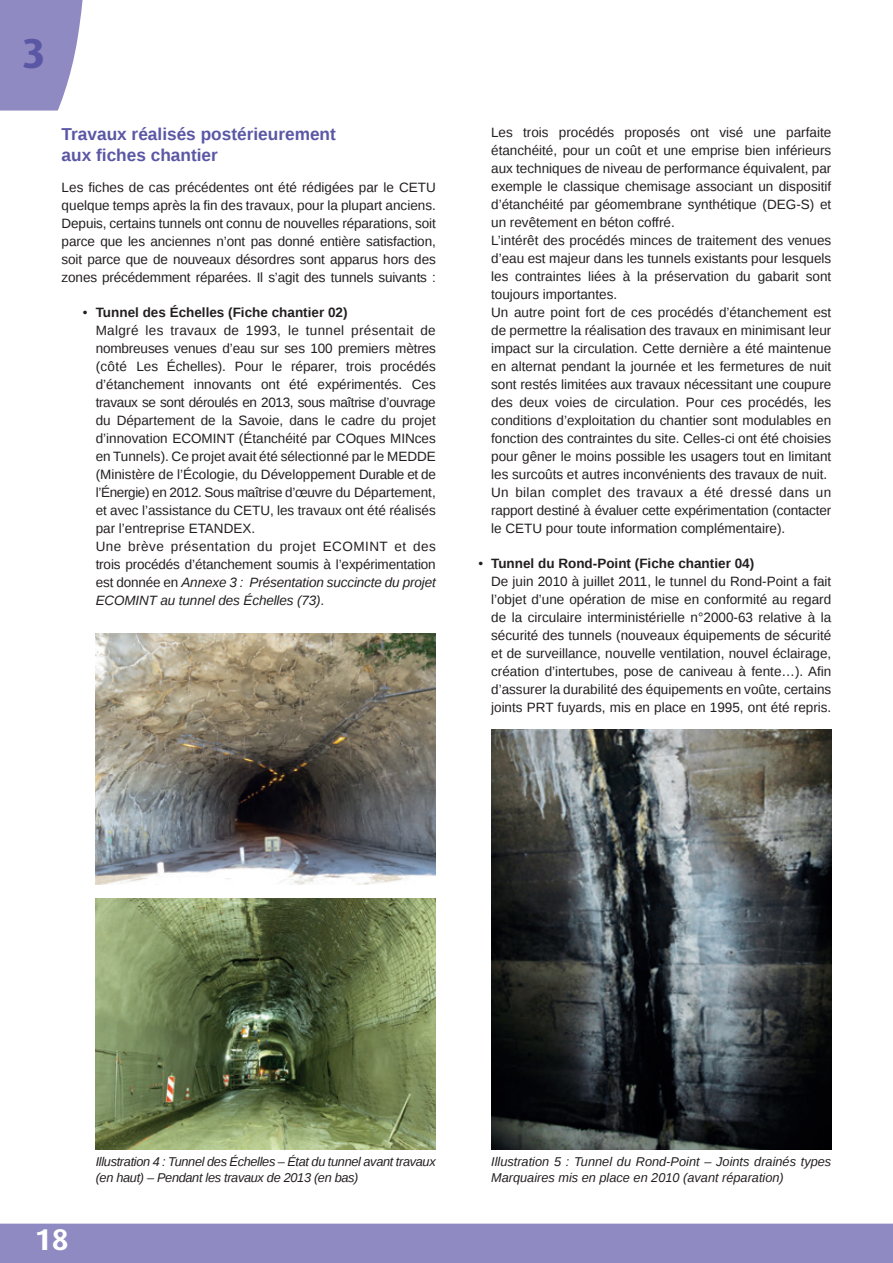
<style>
.page{position:relative;width:893px;height:1263px;background:#908ac2}
.page>*{position:absolute;margin:0;border:0;box-sizing:border-box;transform-origin:0 0}
.t1{font:700 42px "Dax OT";color:#5a57a5}
.t2{font:700 30px "Dax OT";color:#fff}
.t3{font:700 17.25px/20.7px "Liberation Sans";color:#5a57a5}
.t4{font:13.5px/18px "Liberation Sans";color:#231f20}
.t5{font:italic 12.75px/15.8px "Liberation Sans";letter-spacing:-.025em;color:#231f20}
.t6{font:italic 12.75px/15.8px "Liberation Sans";color:#231f20}
.s1{font-weight:700}
.s2{font-style:italic}
</style>
<div class="page">
<div style="left:0;top:0;width:893px;height:1223px;background:#fff"></div>
<svg style="left:0;top:0;width:84px;height:111px"></svg>
<img style="left:96px;top:899px;width:340px;height:251px">
<img style="left:96px;top:633px;width:340px;height:251px">
<img style="left:491px;top:730px;width:340px;height:420px">
<h1 class="t1" style="left:22px;top:30px;width:25px">3</h1>
<p class="t3" style="left:62px;top:123px;width:276px">Travaux réalisés postérieurement aux fiches chantier</p>
<p class="t4" style="left:62px;top:178px;width:376px;text-align:justify">Les fiches de cas précédentes ont été rédigées par le CETU quelque temps après la fin des travaux, pour la plupart anciens.<br>Depuis, certains tunnels ont connu de nouvelles réparations, soit parce que les anciennes n’ont pas donné entière satisfaction, soit parce que de nouveaux désordres sont apparus hors des zones précédemment réparées. Il s’agit des tunnels suivants :</p>
<p class="t4" style="left:96px;top:303px;width:342px;text-indent:-13px">• <span class="s1">Tunnel des Échelles (Fiche chantier 02)<br></span>Malgré les travaux de 1993, le tunnel présentait de nombreuses venues d’eau sur ses 100 premiers mètres (côté Les Échelles). Pour le réparer, trois procédés d’étanchement innovants ont été expérimentés. Ces travaux se sont déroulés en 2013, sous maîtrise d’ouvrage du Département de la Savoie, dans le cadre du projet d’innovation ECOMINT (Étanchéité par COques MINces en Tunnels). Ce projet avait été sélectionné par le MEDDE (Ministère de l’Écologie, du Développement Durable et de l’Énergie) en 2012. Sous maîtrise d’œuvre du Département, et avec l’assistance du CETU, les travaux ont été réalisés par l’entreprise ETANDEX.<br>Une brève présentation du projet ECOMINT et des trois procédés d’étanchement soumis à l’expérimentation est donnée en <span class="s2">Annexe 3 : Présentation succincte du projet ECOMINT au tunnel des Échelles (73)</span>.</p>
<p class="t4" style="left:491px;top:124px;width:342px">Les trois procédés proposés ont visé une parfaite étanchéité, pour un coût et une emprise bien inférieurs aux techniques de niveau de performance équivalent, par exemple le classique chemisage associant un dispositif d’étanchéité par géomembrane synthétique (DEG-S) et un revêtement en béton coffré.<br>L’intérêt des procédés minces de traitement des venues d’eau est majeur dans les tunnels existants pour lesquels les contraintes liées à la préservation du gabarit sont toujours importantes.<br>Un autre point fort de ces procédés d’étanchement est de permettre la réalisation des travaux en minimisant leur impact sur la circulation. Cette dernière a été maintenue en alternat pendant la journée et les fermetures de nuit sont restés limitées aux travaux nécessitant une coupure des deux voies de circulation. Pour ces procédés, les conditions d’exploitation du chantier sont modulables en fonction des contraintes du site. Celles-ci ont été choisies pour gêner le moins possible les usagers tout en limitant les surcoûts et autres inconvénients des travaux de nuit.<br>Un bilan complet des travaux a été dressé dans un rapport destiné à évaluer cette expérimentation (contacter le CETU pour toute information complémentaire).</p>
<p class="t4" style="left:491px;top:555px;width:342px;text-indent:-13px">• <span class="s1">Tunnel du Rond-Point (Fiche chantier 04)<br></span>De juin 2010 à juillet 2011, le tunnel du Rond-Point a fait l’objet d’une opération de mise en conformité au regard de la circulaire interministérielle n°2000-63 relative à la sécurité des tunnels (nouveaux équipements de sécurité et de surveillance, nouvelle ventilation, nouvel éclairage, création d’intertubes, pose de caniveau à fente…). Afin d’assurer la durabilité des équipements en voûte, certains joints PRT fuyards, mis en place en 1995, ont été repris.</p>
<p class="t5" style="left:96px;top:1154px;width:342px">Illustration 4 : Tunnel des Échelles – État du tunnel avant travaux (en haut) – Pendant les travaux de 2013 (en bas)</p>
<p class="t6" style="left:491px;top:1154px;width:342px">Illustration 5 : Tunnel du Rond-Point – Joints drainés types<br>Marquaires mis en place en 2010 (avant réparation)</p>
<h2 class="t2" style="left:35px;top:1222px;width:35px">18</h2>
</div>
